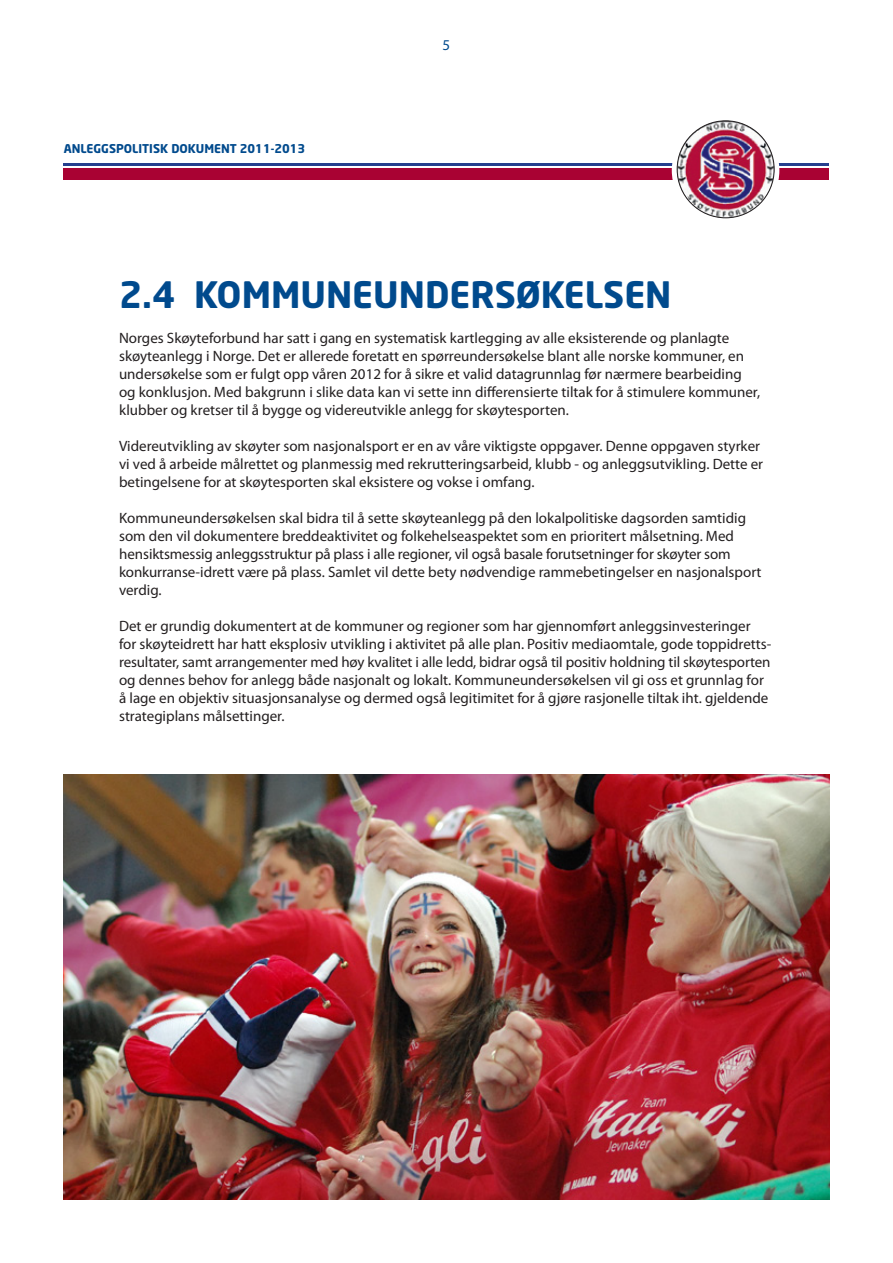
<style>
.page{position:relative;width:893px;height:1263px;background:#fff}
.page>*{position:absolute;margin:0;border:0;box-sizing:border-box;transform-origin:0 0}
.t1{font:700 36px "Neo Sans";color:#004a8d}
.t2{font:15px/18px "Myriad Pro";color:#231f20}
.t3{font:15px "Myriad Pro";color:#004a8d}
.t4{font:700 12px "Neo Sans";color:#004a8d}
</style>
<div class="page">
<div style="left:64px;top:169px;width:765px;height:11px;background:#a90233"></div>
<hr style="left:64px;top:163px;width:765px;height:3px;background:#253f8e">
<svg style="left:672px;top:117px;width:107px;height:107px"></svg>
<img style="left:677px;top:121px;width:97px;height:97px;border-radius:48px">
<img style="left:64px;top:775px;width:765px;height:424px">
<p class="t4" style="left:64px;top:141px;width:243px">ANLEGGSPOLITISK DOKUMENT 2011-2013</p>
<p class="t3" style="left:443px;top:36px;width:9px">5</p>
<h1 class="t1" style="left:119px;top:272px;width:554px">2.4 KOMMUNEUNDERSØKELSEN</h1>
<p class="t2" style="left:119px;top:329px;width:643px">Norges Skøyteforbund har satt i gang en systematisk kartlegging av alle eksisterende og planlagte skøyteanlegg i Norge. Det er allerede foretatt en spørreundersøkelse blant alle norske kommuner, en undersøkelse som er fulgt opp våren 2012 for å sikre et valid datagrunnlag før nærmere bearbeiding og konklusjon. Med bakgrunn i slike data kan vi sette inn differensierte tiltak for å stimulere kommuner, klubber og kretser til å bygge og videreutvikle anlegg for skøytesporten.</p>
<p class="t2" style="left:119px;top:437px;width:646px">Videreutvikling av skøyter som nasjonalsport er en av våre viktigste oppgaver. Denne oppgaven styrker vi ved å arbeide målrettet og planmessig med rekrutteringsarbeid, klubb - og anleggsutvikling. Dette er betingelsene for at skøytesporten skal eksistere og vokse i omfang.</p>
<p class="t2" style="left:119px;top:509px;width:644px">Kommuneundersøkelsen skal bidra til å sette skøyteanlegg på den lokalpolitiske dagsorden samtidig som den vil dokumentere breddeaktivitet og folkehelseaspektet som en prioritert målsetning. Med hensiktsmessig anleggsstruktur på plass i alle regioner, vil også basale forutsetninger for skøyter som konkurranse-idrett være på plass. Samlet vil dette bety nødvendige rammebetingelser en nasjonalsport verdig.</p>
<p class="t2" style="left:119px;top:617px;width:654px">Det er grundig dokumentert at de kommuner og regioner som har gjennomført anleggsinvesteringer for skøyteidrett har hatt eksplosiv utvikling i aktivitet på alle plan. Positiv mediaomtale, gode toppidretts&shy;resultater, samt arrangementer med høy kvalitet i alle ledd, bidrar også til positiv holdning til skøytesporten og dennes behov for anlegg både nasjonalt og lokalt. Kommuneundersøkelsen vil gi oss et grunnlag for å lage en objektiv situasjonsanalyse og dermed også legitimitet for å gjøre rasjonelle tiltak iht. gjeldende strategiplans målsettinger.</p>
</div>
